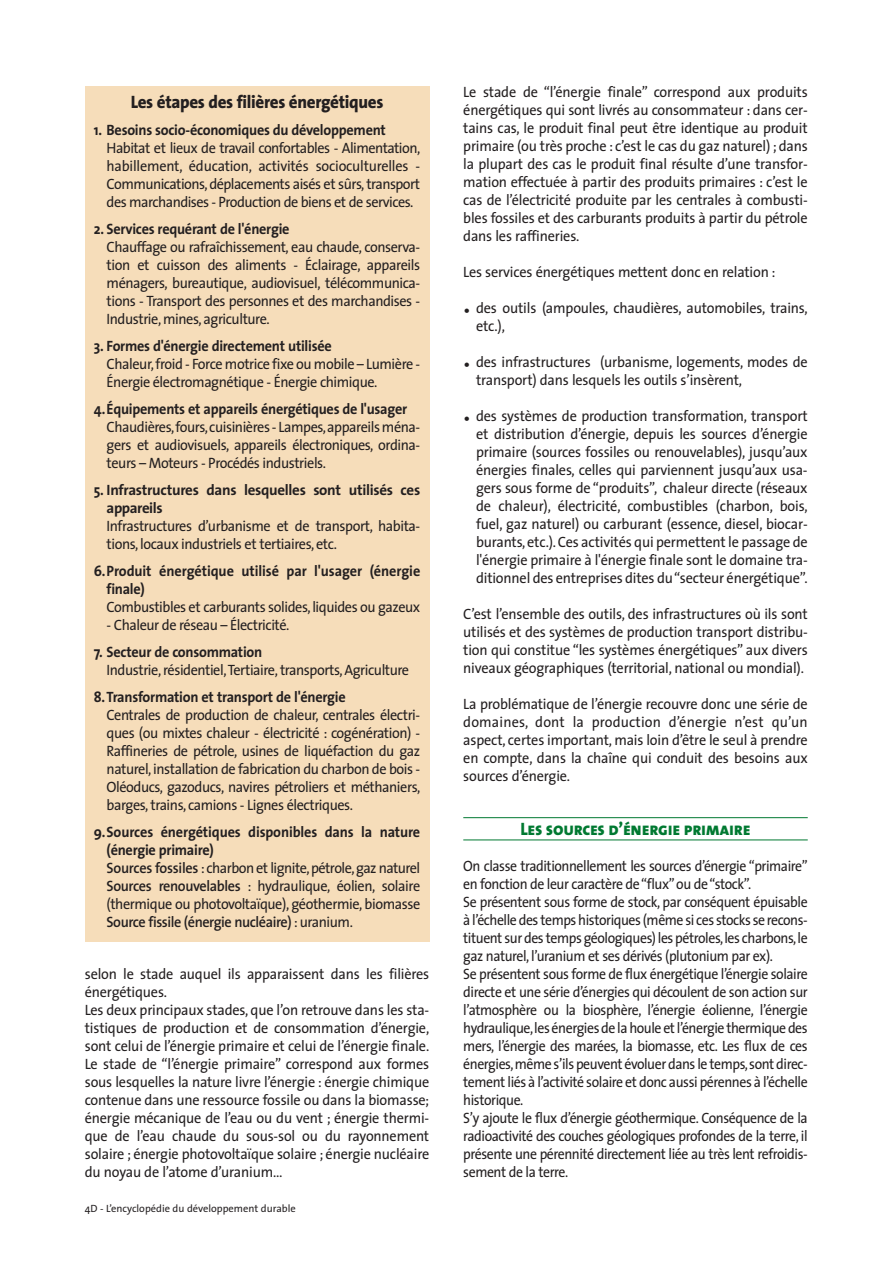
<style>
.page{position:relative;width:893px;height:1263px;background:#fff}
.page>*{position:absolute;margin:0;border:0;box-sizing:border-box;transform-origin:0 0}
.t1{font:800 18px "The Sans";letter-spacing:-.02em;color:#231f20;scale:.95 1}
.t2{font:18px "The Sans Extra Bold Caps";letter-spacing:-.02em;color:#007931;scale:.95 1}
.t3{font:15px/18px "The Sans";letter-spacing:-.03em;color:#231f20;text-align:justify;scale:.95 1}
.t4{font:15px/18px "The Sans";letter-spacing:-.03em;color:#231f20;scale:.92 1}
.t5{font:15px/18px "The Sans";letter-spacing:-.01em;color:#231f20;scale:.95 1}
.t6{font:700 15px/18px "The Sans";letter-spacing:-.02em;color:#231f20;scale:.95 1}
.t7{font:10.5px "The Sans";color:#231f20}
.s1{font-weight:700}
.s2{font-weight:600}
.s3{font-size:18px}
</style>
<div class="page">
<hr style="left:463px;top:817px;width:345px;height:1px;background:#007931">
<hr style="left:463px;top:839px;width:345px;height:1px;background:#007931">
<div style="left:85px;top:86px;width:344px;height:855px;background:#f6ddba"></div>
<p class="t1" style="left:131px;top:94px;width:267px">Les étapes des filières énergétiques</p>
<p class="t6" style="left:94px;top:122px;width:309px">1. Besoins socio-économiques du développement</p>
<p class="t3" style="left:107px;top:141px;width:332px">Habitat et lieux de travail confortables - Alimentation, habillement, éducation, activités socioculturelles - Communications, déplacements aisés et sûrs, transport des marchandises - Production de biens et de services.</p>
<p class="t6" style="left:94px;top:221px;width:208px">2. Services requérant de l'énergie</p>
<p class="t3" style="left:107px;top:240px;width:332px">Chauffage ou rafraîchissement, eau chaude, conserva&shy;tion et cuisson des aliments - Éclairage, appareils ménagers, bureautique, audiovisuel, télécommunica&shy;tions - Transport des personnes et des marchandises - Industrie, mines, agriculture.</p>
<p class="t6" style="left:94px;top:338px;width:252px">3. Formes d'énergie directement utilisée</p>
<p class="t3" style="left:107px;top:357px;width:332px">Chaleur,froid - Force motrice fixe ou mobile – Lumière -<br>Énergie électromagnétique - Énergie chimique.</p>
<p class="t6" style="left:94px;top:401px;width:331px">4.Équipements et appareils énergétiques de l'usager</p>
<p class="t3" style="left:107px;top:420px;width:332px">Chaudières,fours,cuisinières - Lampes,appareils ména&shy;gers et audiovisuels, appareils électroniques, ordina&shy;teurs – Moteurs - Procédés industriels.</p>
<p class="t6" style="left:107px;top:482px;width:332px;text-indent:-13px">5. Infrastructures dans lesquelles sont utilisés ces appareils</p>
<p class="t3" style="left:107px;top:519px;width:332px">Infrastructures d’urbanisme et de transport, habita&shy;tions, locaux industriels et tertiaires, etc.</p>
<p class="t6" style="left:107px;top:563px;width:332px;text-indent:-13px">6.Produit énergétique utilisé par l'usager (énergie finale)</p>
<p class="t3" style="left:107px;top:600px;width:332px">Combustibles et carburants solides, liquides ou gazeux</p>
<p class="t3" style="left:107px;top:618px;width:194px">- Chaleur de réseau – Électricité.</p>
<p class="t6" style="left:94px;top:644px;width:179px">7. Secteur de consommation</p>
<p class="t3" style="left:107px;top:663px;width:320px">Industrie, résidentiel,Tertiaire, transports, Agriculture</p>
<p class="t6" style="left:94px;top:689px;width:267px">8.Transformation et transport de l'énergie</p>
<p class="t3" style="left:107px;top:708px;width:332px">Centrales de production de chaleur, centrales électri&shy;ques (ou mixtes chaleur - électricité : cogénération) - Raffineries de pétrole, usines de liquéfaction du gaz naturel, installation de fabrication du charbon de bois - Oléoducs, gazoducs, navires pétroliers et méthaniers, barges, trains, camions - Lignes électriques.</p>
<p class="t3" style="left:107px;top:825px;width:332px;text-align:left;text-indent:-13px"><span class="s1">9.Sources énergétiques disponibles dans la nature (énergie primaire)<br></span><span class="s2">Sources fossiles</span> : charbon et lignite,pétrole,gaz naturel <span class="s2">Sources renouvelables</span> : hydraulique, éolien, solaire (thermique ou photovoltaïque), géothermie, biomasse <span class="s2">Source fissile (énergie nucléaire)</span> : uranium.</p>
<p class="t5" style="left:85px;top:967px;width:364px">selon le stade auquel ils apparaissent dans les filières énergétiques.<br>Les deux principaux stades, que l’on retrouve dans les sta&shy;tistiques de production et de consommation d’énergie, sont celui de l’énergie primaire et celui de l’énergie finale.<br>Le stade de “l’énergie primaire” correspond aux formes sous lesquelles la nature livre l’énergie : énergie chimique contenue dans une ressource fossile ou dans la biomasse; énergie mécanique de l’eau ou du vent ; énergie thermi&shy;que de l’eau chaude du sous-sol ou du rayonnement solaire ; énergie photovoltaïque solaire ; énergie nucléaire du noyau de l’atome d’uranium…</p>
<p class="t7" style="left:85px;top:1204px;width:212px">4D - L’encyclopédie du développement durable</p>
<p class="t3" style="left:463px;top:84px;width:364px">Le stade de “l’énergie finale” correspond aux produits énergétiques qui sont livrés au consommateur : dans cer&shy;tains cas, le produit final peut être identique au produit primaire (ou très proche : c’est le cas du gaz naturel) ; dans la plupart des cas le produit final résulte d’une transfor&shy;mation effectuée à partir des produits primaires : c’est le cas de l’électricité produite par les centrales à combusti&shy;bles fossiles et des carburants produits à partir du pétrole dans les raffineries.</p>
<p class="t5" style="left:463px;top:264px;width:330px">Les services énergétiques mettent donc en relation :</p>
<p class="t5" style="left:476px;top:300px;width:351px;text-indent:-13px"><span class="s3">•</span> des outils (ampoules, chaudières, automobiles, trains, etc.),</p>
<p class="t5" style="left:476px;top:354px;width:351px;text-indent:-13px"><span class="s3">•</span> des infrastructures (urbanisme, logements, modes de transport) dans lesquels les outils s’insèrent,</p>
<p class="t3" style="left:476px;top:408px;width:351px;text-indent:-13px"><span class="s3">•</span> des systèmes de production transformation, transport et distribution d’énergie, depuis les sources d’énergie primaire (sources fossiles ou renouvelables), jusqu’aux énergies finales, celles qui parviennent jusqu’aux usa&shy;gers sous forme de “produits”, chaleur directe (réseaux de chaleur), électricité, combustibles (charbon, bois, fuel, gaz naturel) ou carburant (essence, diesel, biocar&shy;burants, etc.). Ces activités qui permettent le passage de l'énergie primaire à l'énergie finale sont le domaine tra&shy;ditionnel des entreprises dites du “secteur énergétique”.</p>
<p class="t3" style="left:463px;top:606px;width:364px">C’est l’ensemble des outils, des infrastructures où ils sont utilisés et des systèmes de production transport distribu&shy;tion qui constitue “les systèmes énergétiques” aux divers niveaux géographiques (territorial, national ou mondial).</p>
<p class="t3" style="left:463px;top:696px;width:364px">La problématique de l’énergie recouvre donc une série de domaines, dont la production d’énergie n’est qu’un aspect, certes important, mais loin d’être le seul à prendre en compte, dans la chaîne qui conduit des besoins aux sources d’énergie.</p>
<p class="t2" style="left:520px;top:818px;width:244px">Les sources d’énergie primaire</p>
<p class="t4" style="left:463px;top:858px;width:376px">On classe traditionnellement les sources d’énergie “primaire” en fonction de leur caractère de “flux” ou de “stock”.<br>Se présentent sous forme de stock, par conséquent épuisable à l’échelle des temps historiques (même si ces stocks se recons&shy;tituent sur des temps géologiques) les pétroles,les charbons,le gaz naturel, l’uranium et ses dérivés (plutonium par ex).<br>Se présentent sous forme de flux énergétique l’énergie solaire directe et une série d’énergies qui découlent de son action sur l’atmosphère ou la biosphère, l’énergie éolienne, l’énergie hydraulique,les énergies de la houle et l’énergie thermique des mers, l’énergie des marées, la biomasse, etc. Les flux de ces énergies,même s’ils peuvent évoluer dans le temps,sont direc&shy;tement liés à l’activité solaire et donc aussi pérennes à l’échelle historique.<br>S’y ajoute le flux d’énergie géothermique. Conséquence de la radioactivité des couches géologiques profondes de la terre, il présente une pérennité directement liée au très lent refroidis&shy;sement de la terre.</p>
</div>
